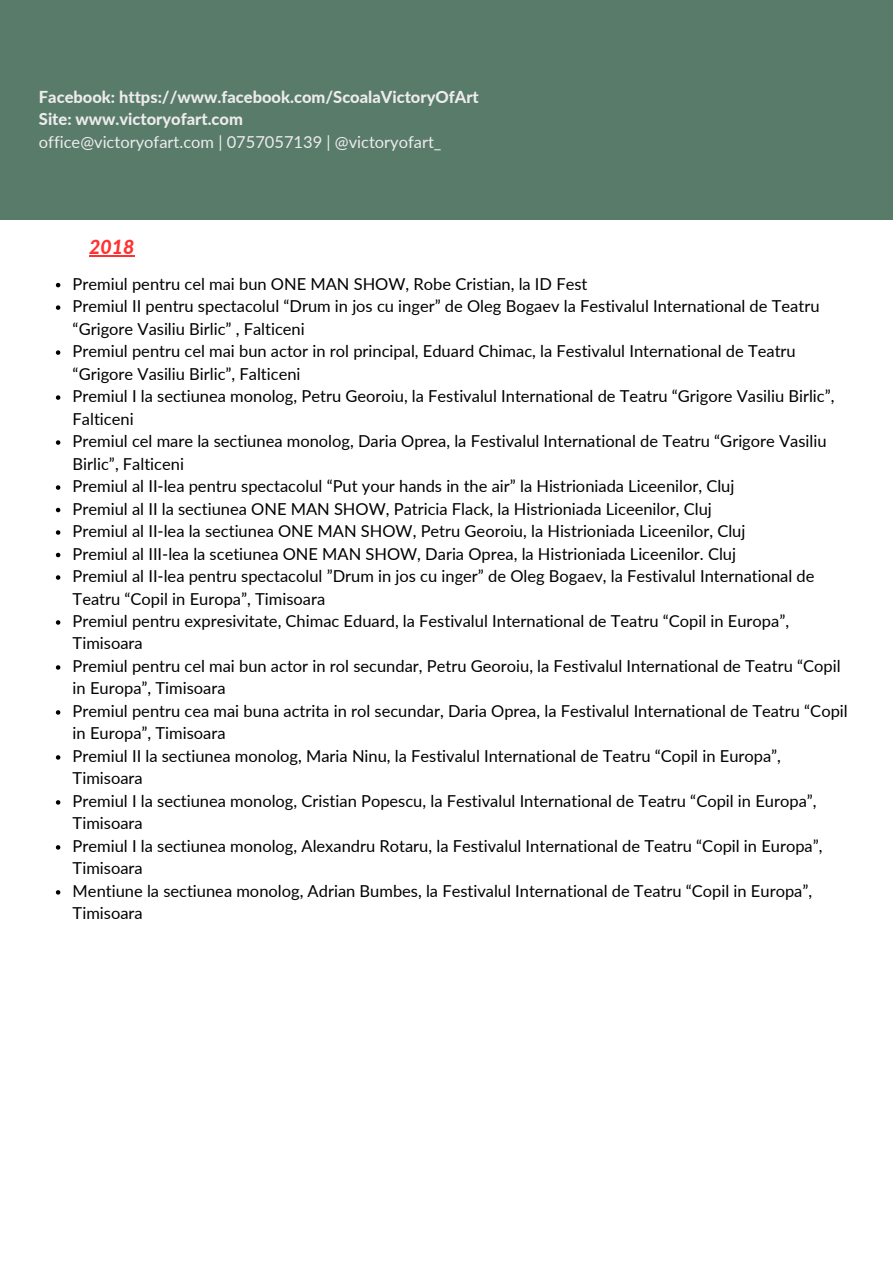
<style>
.page{position:relative;width:893px;height:1264px;background:#fff}
.page>*{position:absolute;margin:0;border:0;box-sizing:border-box;transform-origin:0 0}
.t1{font:italic 800 19.5px "Lato";color:#ff3131}
.t2{font:16.5px/22.5px "Lato";color:#000}
.t3{font:800 16.5px "Lato";color:#edeced}
.t4{font:16.5px "Lato";color:#edeced}
</style>
<div class="page">
<div style="left:0;top:0;width:892px;height:219px;background:#597b6a"></div>
<hr style="left:89px;top:255px;width:45px;height:1px;background:#ff3131">
<svg style="left:56px;top:283px;width:4px;height:4px"></svg>
<svg style="left:56px;top:305px;width:4px;height:5px"></svg>
<svg style="left:56px;top:350px;width:4px;height:5px"></svg>
<svg style="left:56px;top:395px;width:4px;height:5px"></svg>
<svg style="left:56px;top:440px;width:4px;height:5px"></svg>
<svg style="left:56px;top:485px;width:4px;height:5px"></svg>
<svg style="left:56px;top:508px;width:4px;height:4px"></svg>
<svg style="left:56px;top:530px;width:4px;height:5px"></svg>
<svg style="left:56px;top:552px;width:4px;height:5px"></svg>
<svg style="left:56px;top:575px;width:4px;height:4px"></svg>
<svg style="left:56px;top:620px;width:4px;height:4px"></svg>
<svg style="left:56px;top:665px;width:4px;height:4px"></svg>
<svg style="left:56px;top:710px;width:4px;height:4px"></svg>
<svg style="left:56px;top:755px;width:4px;height:4px"></svg>
<svg style="left:56px;top:800px;width:4px;height:4px"></svg>
<svg style="left:56px;top:845px;width:4px;height:4px"></svg>
<svg style="left:56px;top:890px;width:4px;height:4px"></svg>
<p class="t3" style="left:39px;top:87px;width:441px">Facebook: https://www.facebook.com/ScoalaVictoryOfArt</p>
<p class="t3" style="left:39px;top:109px;width:205px">Site: www.victoryofart.com</p>
<p class="t4" style="left:39px;top:131px;width:404px">office@victoryofart.com | 0757057139 | @victoryofart_</p>
<p class="t1" style="left:89px;top:234px;width:47px">2018</p>
<p class="t2" style="left:73px;top:272px;width:516px">Premiul pentru cel mai bun ONE MAN SHOW, Robe Cristian, la ID Fest</p>
<p class="t2" style="left:73px;top:294px;width:748px">Premiul II pentru spectacolul “Drum in jos cu inger” de Oleg Bogaev la Festivalul International de Teatru “Grigore Vasiliu Birlic” , Falticeni</p>
<p class="t2" style="left:73px;top:339px;width:724px">Premiul pentru cel mai bun actor in rol principal, Eduard Chimac, la Festivalul International de Teatru “Grigore Vasiliu Birlic”, Falticeni</p>
<p class="t2" style="left:73px;top:384px;width:763px">Premiul I la sectiunea monolog, Petru Georoiu, la Festivalul International de Teatru “Grigore Vasiliu Birlic”,<br>Falticeni</p>
<p class="t2" style="left:73px;top:429px;width:755px">Premiul cel mare la sectiunea monolog, Daria Oprea, la Festivalul International de Teatru “Grigore Vasiliu<br>Birlic”, Falticeni</p>
<p class="t2" style="left:73px;top:474px;width:663px">Premiul al II-lea pentru spectacolul “Put your hands in the air” la Histrioniada Liceenilor, Cluj</p>
<p class="t2" style="left:73px;top:497px;width:640px">Premiul al II la sectiunea ONE MAN SHOW, Patricia Flack, la Histrioniada Liceenilor, Cluj</p>
<p class="t2" style="left:73px;top:519px;width:674px">Premiul al II-lea la sectiunea ONE MAN SHOW, Petru Georoiu, la Histrioniada Liceenilor, Cluj</p>
<p class="t2" style="left:73px;top:542px;width:665px">Premiul al III-lea la scetiunea ONE MAN SHOW, Daria Oprea, la Histrioniada Liceenilor. Cluj</p>
<p class="t2" style="left:73px;top:564px;width:743px">Premiul al II-lea pentru spectacolul ”Drum in jos cu inger” de Oleg Bogaev, la Festivalul International de<br>Teatru “Copil in Europa”, Timisoara</p>
<p class="t2" style="left:73px;top:609px;width:718px">Premiul pentru expresivitate, Chimac Eduard, la Festivalul International de Teatru “Copil in Europa”,<br>Timisoara</p>
<p class="t2" style="left:73px;top:654px;width:769px">Premiul pentru cel mai bun actor in rol secundar, Petru Georoiu, la Festivalul International de Teatru “Copil in Europa”, Timisoara</p>
<p class="t2" style="left:73px;top:699px;width:776px">Premiul pentru cea mai buna actrita in rol secundar, Daria Oprea, la Festivalul International de Teatru “Copil in Europa”, Timisoara</p>
<p class="t2" style="left:73px;top:744px;width:709px">Premiul II la sectiunea monolog, Maria Ninu, la Festivalul International de Teatru “Copil in Europa”,<br>Timisoara</p>
<p class="t2" style="left:73px;top:789px;width:745px">Premiul I la sectiunea monolog, Cristian Popescu, la Festivalul International de Teatru “Copil in Europa”,<br>Timisoara</p>
<p class="t2" style="left:73px;top:834px;width:751px">Premiul I la sectiunea monolog, Alexandru Rotaru, la Festivalul International de Teatru “Copil in Europa”,<br>Timisoara</p>
<p class="t2" style="left:73px;top:879px;width:741px">Mentiune la sectiunea monolog, Adrian Bumbes, la Festivalul International de Teatru “Copil in Europa”,<br>Timisoara</p>
</div>
